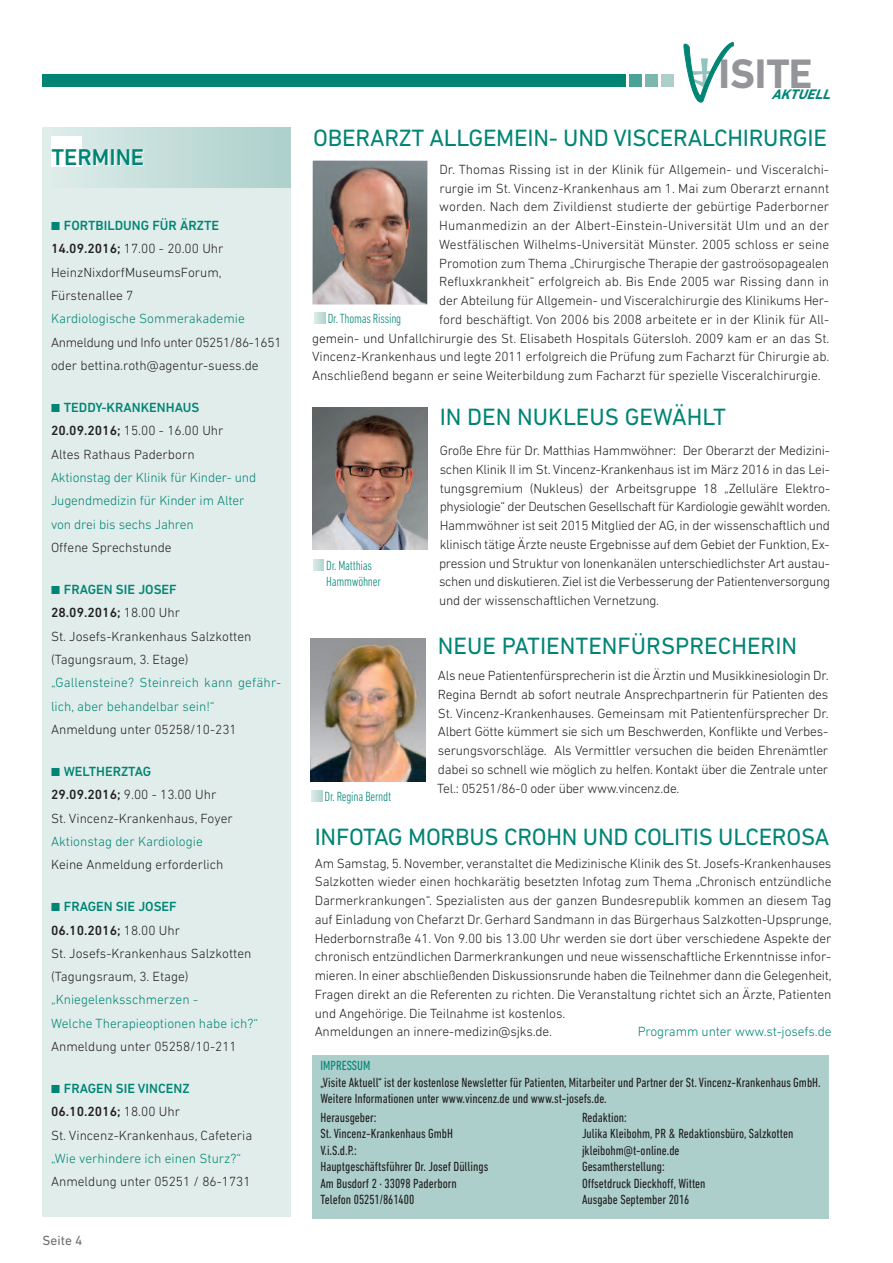
<style>
.page{position:relative;width:893px;height:1263px;background:#fff}
.page>*{position:absolute;margin:0;border:0;box-sizing:border-box;transform-origin:0 0}
.t1{font:700 41.85px "DIN Next LT Pro";color:#939598}
.t2{font:24px "DIN Next LT Pro";letter-spacing:-.01em;color:#008575}
.t3{font:500 23.25px "DIN Next LT Pro";color:#008575}
.t4{font:italic 700 14.1px "DIN Next LT Pro";color:#008575}
.t5{font:300 13.5px/18.8px "DIN Next LT Pro";letter-spacing:-.005em;color:#231f20}
.t6{font:condensed 13.5px/16.5px "DIN Next LT Pro";color:#231f20}
.t7{font:300 13.5px/23.2px "DIN Next LT Pro";color:#008575}
.t8{font:300 condensed 13.5px/16.2px "DIN Next LT Pro";letter-spacing:-.015em;color:#008575}
.t9{font:condensed 13.5px "DIN Next LT Pro";color:#008575}
.t10{font:13.5px "DIN Next LT Pro";color:#6c6d70}
.s1{font-weight:500;color:#008575}
.s2{font-weight:500}
</style>
<div class="page">
<div style="left:43px;top:128px;width:248px;height:1089px;background:#e1edeb"></div>
<div style="left:43px;top:128px;width:248px;height:59px;background:linear-gradient(to right,#dfedeb,#acd0cb)"></div>
<div style="left:51px;top:136px;width:31px;height:31px;background:#fff"></div>
<div style="left:43px;top:74px;width:583px;height:13px;background:#008575"></div>
<div style="left:629px;top:74px;width:13px;height:13px;background:#4aa296"></div>
<div style="left:645px;top:74px;width:13px;height:13px;background:#7cb7af"></div>
<div style="left:661px;top:74px;width:12px;height:13px;background:#accfcb"></div>
<svg style="left:684px;top:42px;width:50px;height:61px"></svg>
<div style="left:313px;top:1056px;width:516px;height:163px;background:#accfcb"></div>
<img style="left:313px;top:161px;width:114px;height:143px">
<svg style="left:315px;top:313px;width:10px;height:10px"></svg>
<svg style="left:313px;top:560px;width:11px;height:10px"></svg>
<img style="left:313px;top:407px;width:115px;height:143px">
<svg style="left:312px;top:791px;width:10px;height:10px"></svg>
<img style="left:311px;top:638px;width:115px;height:143px">
<h3 class="t3" style="left:51px;top:149px;width:94px">TERMINE</h3>
<p class="t5" style="left:51px;top:215px;width:174px;line-height:23.2px;text-indent:13px"><span class="s1">FORTBILDUNG FÜR ÄRZTE<br></span><span class="s2">14.09.2016;</span> 17.00 - 20.00 Uhr<br>HeinzNixdorfMuseumsForum,<br>Fürstenallee 7</p>
<p class="t7" style="left:51px;top:308px;width:195px">Kardiologische Sommerakademie</p>
<p class="t5" style="left:51px;top:332px;width:232px;line-height:23.2px">Anmeldung und Info unter 05251/86-1651 oder bettina.roth@agentur-suess.de</p>
<p class="t5" style="left:51px;top:397px;width:174px;line-height:23.2px;text-indent:13px"><span class="s1">TEDDY-KRANKENHAUS<br></span><span class="s2">20.09.2016;</span> 15.00 - 16.00 Uhr<br>Altes Rathaus Paderborn</p>
<p class="t7" style="left:51px;top:467px;width:207px">Aktionstag der Klinik für Kinder- und<br>Jugendmedizin für Kinder im Alter von drei bis sechs Jahren</p>
<p class="t5" style="left:51px;top:539px;width:122px">Offene Sprechstunde</p>
<p class="t5" style="left:51px;top:579px;width:202px;line-height:23.2px;text-indent:13px"><span class="s1">FRAGEN SIE JOSEF<br></span><span class="s2">28.09.2016;</span> 18.00 Uhr<br>St. Josefs-Krankenhaus Salzkotten (tagungsraum, 3. Etage)</p>
<p class="t7" style="left:51px;top:672px;width:232px">„Gallensteine? Steinreich kann gefähr&shy;lich, aber behandelbar sein!“</p>
<p class="t5" style="left:51px;top:721px;width:187px">Anmeldung unter 05258/10-231</p>
<p class="t5" style="left:51px;top:761px;width:183px;line-height:23.2px;text-indent:13px"><span class="s1">WELTHERZTAG<br></span><span class="s2">29.09.2016;</span> 9.00 - 13.00 Uhr<br>St. Vincenz-Krankenhaus, Foyer</p>
<p class="t7" style="left:51px;top:831px;width:153px">Aktionstag der Kardiologie</p>
<p class="t5" style="left:51px;top:856px;width:174px">Keine Anmeldung erforderlich</p>
<p class="t5" style="left:51px;top:896px;width:202px;line-height:23.2px;text-indent:13px"><span class="s1">FRAGEN SIE JOSEF<br></span><span class="s2">06.10.2016;</span> 18.00 Uhr<br>St. Josefs-Krankenhaus Salzkotten (tagungsraum, 3. Etage)</p>
<p class="t7" style="left:51px;top:989px;width:208px">„Kniegelenksschmerzen -<br>Welche therapieoptionen habe ich?“</p>
<p class="t5" style="left:51px;top:1038px;width:187px">Anmeldung unter 05258/10-211</p>
<p class="t5" style="left:51px;top:1078px;width:203px;line-height:23.2px;text-indent:13px"><span class="s1">FRAGEN SIE VINCENZ<br></span><span class="s2">06.10.2016;</span> 18.00 Uhr<br>St. Vincenz-Krankenhaus, Cafeteria</p>
<p class="t7" style="left:51px;top:1148px;width:192px">„Wie verhindere ich einen Sturz?“</p>
<p class="t5" style="left:51px;top:1174px;width:201px">Anmeldung unter 05251 / 86-1731</p>
<p class="t10" style="left:43px;top:1236px;width:41px">Seite 4</p>
<h1 class="t1" style="left:718px;top:59px;width:96px">ISITE</h1>
<p class="t4" style="left:771px;top:89px;width:64px">AKTUELL</p>
<h2 class="t2" style="left:313px;top:130px;width:515px">OBERARZT ALLGEMEIN- UND VISCERALCHIRURGIE</h2>
<p class="t5" style="left:439px;top:161px;width:391px">Dr. thomas Rissing ist in der Klinik für Allgemein- und Visceralchi-</p>
<p class="t5" style="left:439px;top:180px;width:391px">rurgie im St. Vincenz-Krankenhaus am 1. Mai zum Oberarzt ernannt</p>
<p class="t5" style="left:439px;top:199px;width:391px">worden. Nach dem Zivildienst studierte der gebürtige Paderborner</p>
<p class="t5" style="left:439px;top:217px;width:391px">Humanmedizin an der Albert-Einstein-Universität Ulm und an der</p>
<p class="t5" style="left:439px;top:236px;width:391px">Westfälischen Wilhelms-Universität Münster. 2005 schloss er seine</p>
<p class="t5" style="left:439px;top:255px;width:391px">Promotion zum thema „Chirurgische therapie der gastroösopagealen</p>
<p class="t5" style="left:439px;top:274px;width:391px">Refluxkrankheit“ erfolgreich ab. Bis Ende 2005 war Rissing dann in</p>
<p class="t5" style="left:439px;top:292px;width:391px">der Abteilung für Allgemein- und Visceralchirurgie des Klinikums Her-</p>
<p class="t5" style="left:439px;top:311px;width:391px">ford beschäftigt. Von 2006 bis 2008 arbeitete er in der Klinik für All-</p>
<p class="t5" style="left:312px;top:330px;width:519px">gemein- und Unfallchirurgie des St. Elisabeth Hospitals Gütersloh. 2009 kam er an das St.</p>
<p class="t5" style="left:312px;top:349px;width:519px">Vincenz-Krankenhaus und legte 2011 erfolgreich die Prüfung zum Facharzt für Chirurgie ab.</p>
<p class="t5" style="left:312px;top:367px;width:510px">Anschließend begann er seine Weiterbildung zum Facharzt für spezielle Visceralchirurgie.</p>
<p class="t8" style="left:328px;top:311px;width:75px">Dr.Thomas Rissing</p>
<p class="t8" style="left:326px;top:558px;width:56px">Dr. Matthias<br>Hammwöhner</p>
<p class="t8" style="left:325px;top:789px;width:68px">Dr. Regina Berndt</p>
<h2 class="t2" style="left:440px;top:408px;width:288px">IN DEN NUKLEUS GEWÄHLT</h2>
<p class="t5" style="left:439px;top:442px;width:393px;text-align:justify">Große Ehre für Dr. Matthias Hammwöhner: Der Oberarzt der Medizini&shy;schen Klinik II im St. Vincenz-Krankenhaus ist im März 2016 in das Lei&shy;tungsgremium (Nukleus) der Arbeitsgruppe 18 „Zelluläre Elektro&shy;physiologie“ der Deutschen Gesellschaft für Kardiologie gewählt worden.<br>Hammwöhner ist seit 2015 Mitglied der AG, in der wissenschaftlich und klinisch tätige Ärzte neuste Ergebnisse auf dem Gebiet der Funktion, Ex&shy;pression und Struktur von Ionenkanälen unterschiedlichster Art austau&shy;schen und diskutieren. Ziel ist die Verbesserung der Patientenversorgung und der wissenschaftlichen Vernetzung.</p>
<h2 class="t2" style="left:438px;top:638px;width:361px">NEUE PATIENTENFÜRSPRECHERIN</h2>
<p class="t5" style="left:437px;top:667px;width:393px;text-align:justify">Als neue Patientenfürsprecherin ist die Ärztin und Musikkinesiologin Dr.<br>Regina Berndt ab sofort neutrale Ansprechpartnerin für Patienten des St. Vincenz-Krankenhauses. Gemeinsam mit Patientenfürsprecher Dr.<br>Albert Götte kümmert sie sich um Beschwerden, Konflikte und Verbes&shy;serungsvorschläge. Als Vermittler versuchen die beiden Ehrenämtler dabei so schnell wie möglich zu helfen. Kontakt über die Zentrale unter tel.: 05251/86-0 oder über www.vincenz.de.</p>
<h2 class="t2" style="left:315px;top:829px;width:516px">INFOTAG MORBUS CROHN UND COLITIS ULCEROSA</h2>
<p class="t5" style="left:315px;top:855px;width:518px">Am Samstag, 5. November, veranstaltet die Medizinische Klinik des St. Josefs-Krankenhauses Salzkotten wieder einen hochkarätig besetzten Infotag zum thema „Chronisch entzündliche Darmerkrankungen“. Spezialisten aus der ganzen Bundesrepublik kommen an diesem tag auf Einladung von Chefarzt Dr. Gerhard Sandmann in das Bürgerhaus Salzkotten-Upsprunge, Hederbornstraße 41. Von 9.00 bis 13.00 Uhr werden sie dort über verschiedene Aspekte der chronisch entzündlichen Darmerkrankungen und neue wissenschaftliche Erkenntnisse infor&shy;mieren. In einer abschließenden Diskussionsrunde haben die teilnehmer dann die Gelegenheit, Fragen direkt an die Referenten zu richten. Die Veranstaltung richtet sich an Ärzte, Patienten und Angehörige. Die teilnahme ist kostenlos.<br>Anmeldungen an innere-medizin@sjks.de.</p>
<p class="t7" style="left:638px;top:1021px;width:195px">Programm unter www.st-josefs.de</p>
<p class="t9" style="left:321px;top:1061px;width:51px">IMPRESSUM</p>
<p class="t6" style="left:321px;top:1075px;width:502px">„Visite Aktuell“ ist der kostenlose Newsletter für Patienten, Mitarbeiter und Partner der St.Vincenz-Krankenhaus GmbH.<br>Weitere Informationen unter www.vincenz.de und www.st-josefs.de.</p>
<p class="t6" style="left:320px;top:1110px;width:169px">Herausgeber:<br>St.Vincenz-Krankenhaus GmbH<br>V.i.S.d.P.:<br>Hauptgeschäftsführer Dr. Josef Düllings<br>Am Busdorf 2 · 33098 Paderborn<br>Telefon 05251/861400</p>
<p class="t6" style="left:582px;top:1110px;width:213px">Redaktion:<br>Julika Kleibohm, PR &amp; Redaktionsbüro, Salzkotten jkleibohm@t-online.de<br>Gesamtherstellung:<br>Offsetdruck Dieckhoff, Witten<br>Ausgabe September 2016</p>
</div>
